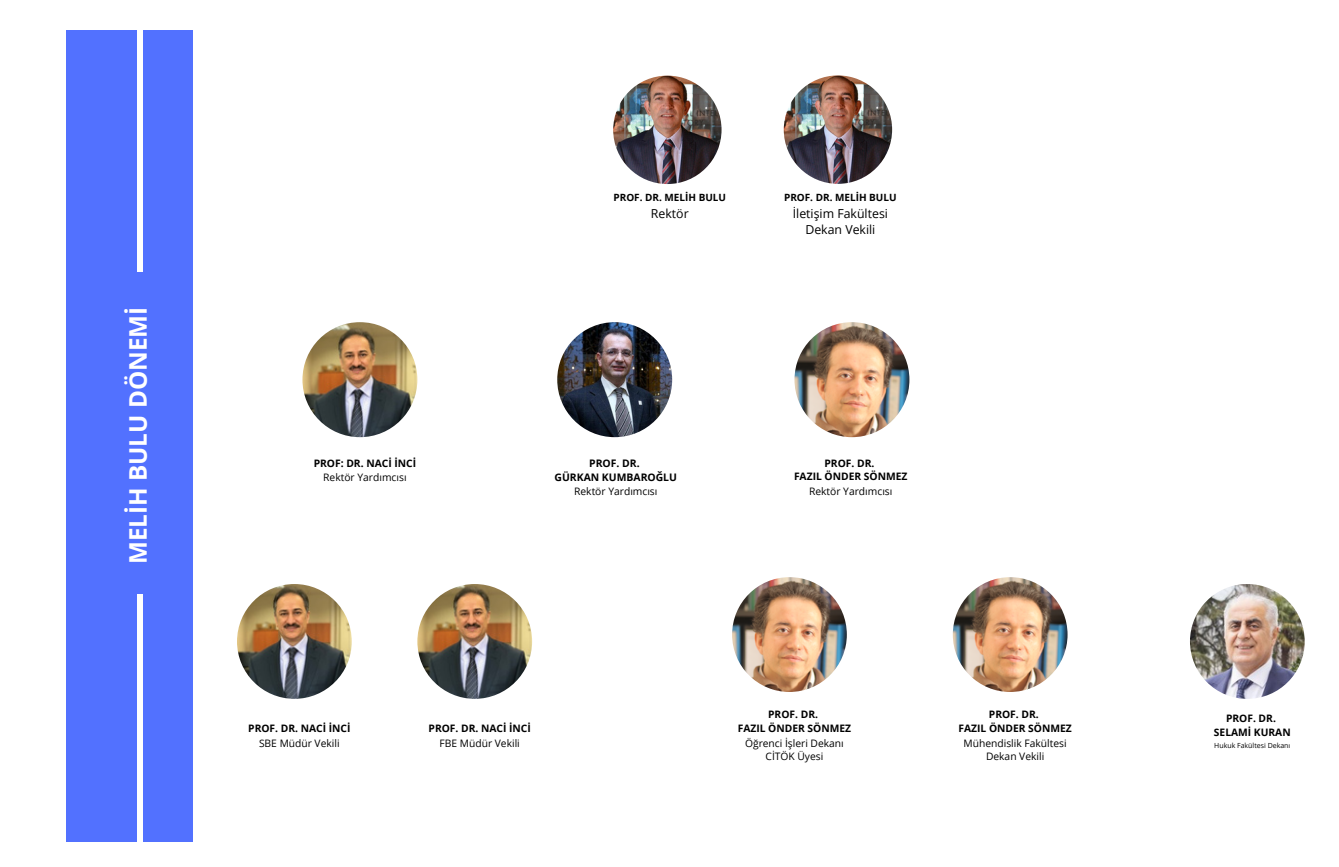
<style>
.page{position:relative;width:1339px;height:867px;background:#fff}
.page>*{position:absolute;margin:0;border:0;box-sizing:border-box;transform-origin:0 0}
.t1{font:700 24.15px "Open Sans";color:#fff}
.t2{font:12.25px/16.6px "Open Sans";color:#000;text-align:center}
.t3{font:700 10.33px "Open Sans";color:#000}
.t4{font:10.33px/13.7px "Open Sans";color:#000;text-align:center}
.t5{font:700 9.97px "Open Sans";color:#000}
.t6{font:7px "Open Sans";color:#000}
</style>
<div class="page">
<div style="left:67px;top:30px;width:126px;height:811px;background:#5271ff"></div>
<img style="left:613px;top:76px;width:108px;height:108px;border-radius:50%">
<img style="left:302px;top:322px;width:115px;height:115px;border-radius:50%">
<img style="left:557px;top:322px;width:115px;height:115px;border-radius:50%">
<img style="left:794px;top:322px;width:115px;height:115px;border-radius:50%">
<img style="left:237px;top:584px;width:115px;height:114px;border-radius:50%">
<div style="left:137px;top:594px;width:5px;height:272px;background:#fff"></div>
<div style="left:137px;top:0;width:5px;height:272px;background:#fff"></div>
<img style="left:732px;top:577px;width:115px;height:114px;border-radius:50%">
<img style="left:784px;top:75px;width:108px;height:109px;border-radius:50%">
<img style="left:1190px;top:584px;width:114px;height:114px;border-radius:50%">
<img style="left:417px;top:584px;width:115px;height:114px;border-radius:50%">
<img style="left:953px;top:577px;width:114px;height:114px;border-radius:50%">
<p class="t1" style="left:121px;top:564px;width:258px;rotate:-90deg">MELİH BULU DÖNEMİ</p>
<p class="t5" style="left:613px;top:190px;width:114px">PROF. DR. MELİH BULU</p>
<p class="t2" style="left:651px;top:205px;width:39px">Rektör</p>
<p class="t5" style="left:784px;top:190px;width:114px">PROF. DR. MELİH BULU</p>
<p class="t2" style="left:793px;top:204px;width:97px">İletişim Fakültesi<br>Dekan Vekili</p>
<p class="t3" style="left:314px;top:455px;width:104px">PROF: DR. NACİ İNCİ</p>
<p class="t4" style="left:323px;top:470px;width:85px">Rektör Yardımcısı</p>
<p class="t3" style="left:589px;top:455px;width:52px">PROF. DR.</p>
<p class="t3" style="left:554px;top:469px;width:124px">GÜRKAN KUMBAROĞLU</p>
<p class="t4" style="left:574px;top:484px;width:85px">Rektör Yardımcısı</p>
<p class="t3" style="left:824px;top:455px;width:51px">PROF. DR.</p>
<p class="t3" style="left:794px;top:469px;width:115px">FAZIL ÖNDER SÖNMEZ</p>
<p class="t4" style="left:809px;top:484px;width:85px">Rektör Yardımcısı</p>
<p class="t3" style="left:248px;top:720px;width:104px">PROF. DR. NACİ İNCİ</p>
<p class="t4" style="left:259px;top:735px;width:82px">SBE Müdür Vekili</p>
<p class="t3" style="left:429px;top:720px;width:104px">PROF. DR. NACİ İNCİ</p>
<p class="t4" style="left:439px;top:735px;width:82px">FBE Müdür Vekili</p>
<p class="t3" style="left:768px;top:707px;width:51px">PROF. DR.</p>
<p class="t3" style="left:738px;top:720px;width:115px">FAZIL ÖNDER SÖNMEZ</p>
<p class="t4" style="left:745px;top:735px;width:100px">Öğrenci İşleri Dekanı</p>
<p class="t4" style="left:765px;top:749px;width:59px">CİTÖK Üyesi</p>
<p class="t3" style="left:989px;top:707px;width:51px">PROF. DR.</p>
<p class="t3" style="left:958px;top:720px;width:115px">FAZIL ÖNDER SÖNMEZ</p>
<p class="t4" style="left:963px;top:735px;width:105px">Mühendislik Fakültesi<br>Dekan Vekili</p>
<p class="t3" style="left:1226px;top:710px;width:51px">PROF. DR.</p>
<p class="t3" style="left:1214px;top:724px;width:78px">SELAMİ KURAN</p>
<p class="t6" style="left:1214px;top:739px;width:78px">Hukuk Fakültesi Dekanı</p>
</div>
